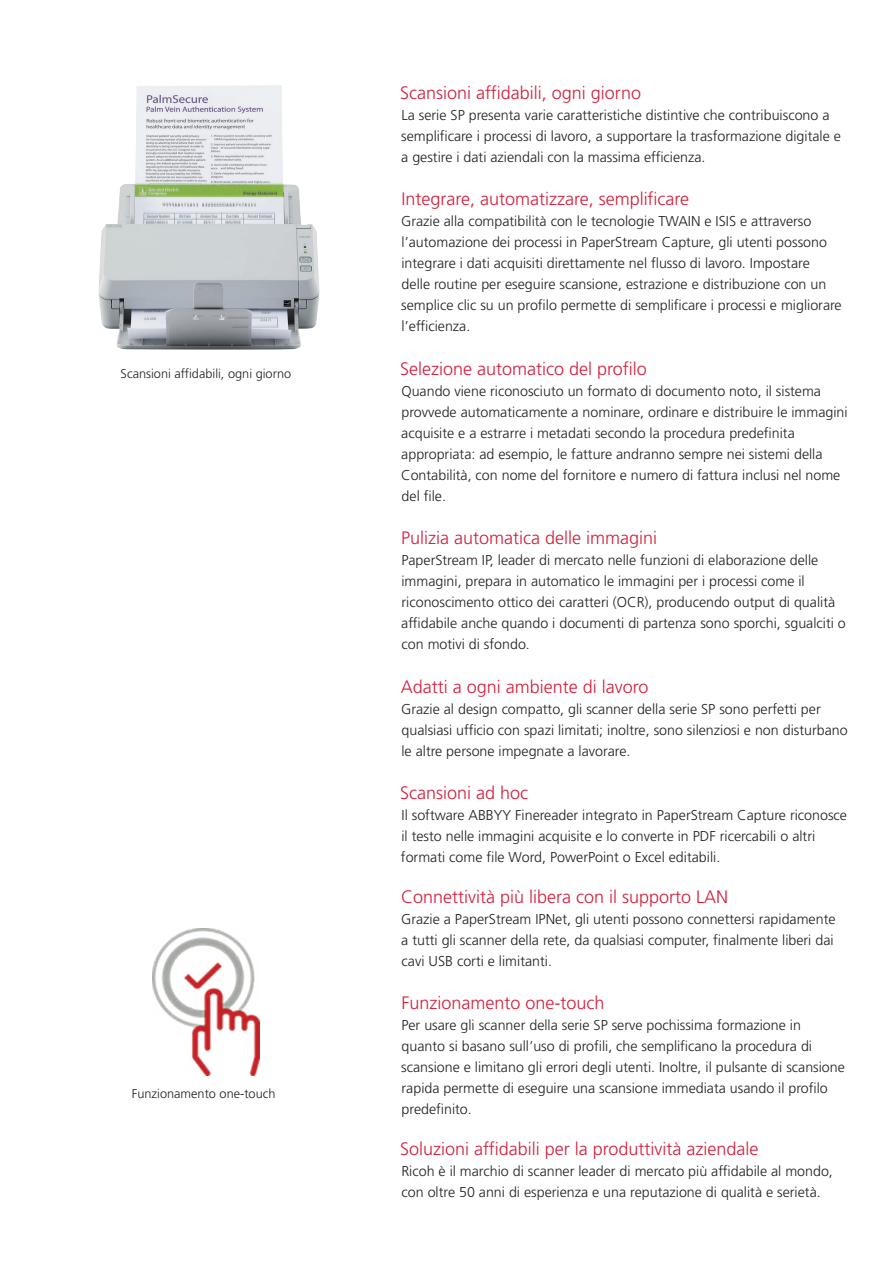
<style>
.page{position:relative;width:893px;height:1263px;background:#fff}
.page>*{position:absolute;margin:0;border:0;box-sizing:border-box;transform-origin:0 0}
.t1{font:300 18px "Frutiger LT Pro";color:#d31e3b}
.t2{font:300 14.25px/21px "Frutiger LT Pro";color:#231f20}
.t3{font:300 12.75px "Frutiger LT Pro";color:#231f20}
</style>
<div class="page">
<img style="left:98px;top:85px;width:222px;height:265px">
<img style="left:153px;top:928px;width:106px;height:148px">
<p class="t3" style="left:121px;top:366px;width:172px">Scansioni affidabili, ogni giorno</p>
<p class="t3" style="left:132px;top:1086px;width:145px">Funzionamento one-touch</p>
<p class="t1" style="left:400px;top:82px;width:243px">Scansioni affidabili, ogni giorno</p>
<p class="t2" style="left:401px;top:104px;width:441px">La serie SP presenta varie caratteristiche distintive che contribuiscono a semplificare i processi di lavoro, a supportare la trasformazione digitale e a gestire i dati aziendali con la massima efficienza.</p>
<p class="t1" style="left:401px;top:188px;width:289px">Integrare, automatizzare, semplificare</p>
<p class="t2" style="left:401px;top:211px;width:442px">Grazie alla compatibilità con le tecnologie TWAIN e ISIS e attraverso l’automazione dei processi in PaperStream Capture, gli utenti possono integrare i dati acquisiti direttamente nel flusso di lavoro. Impostare<br>delle routine per eseguire scansione, estrazione e distribuzione con un semplice clic su un profilo permette di semplificare i processi e migliorare l’efficienza.</p>
<p class="t1" style="left:400px;top:358px;width:248px">Selezione automatico del profilo</p>
<p class="t2" style="left:401px;top:380px;width:448px">Quando viene riconosciuto un formato di documento noto, il sistema provvede automaticamente a nominare, ordinare e distribuire le immagini acquisite e a estrarre i metadati secondo la procedura predefinita appropriata: ad esempio, le fatture andranno sempre nei sistemi della Contabilità, con nome del fornitore e numero di fattura inclusi nel nome del file.</p>
<p class="t1" style="left:401px;top:527px;width:257px">Pulizia automatica delle immagini</p>
<p class="t2" style="left:401px;top:550px;width:446px">PaperStream IP, leader di mercato nelle funzioni di elaborazione delle immagini, prepara in automatico le immagini per i processi come il riconoscimento ottico dei caratteri (OCR), producendo output di qualità affidabile anche quando i documenti di partenza sono sporchi, sgualciti o con motivi di sfondo.</p>
<p class="t1" style="left:401px;top:676px;width:249px">Adatti a ogni ambiente di lavoro</p>
<p class="t2" style="left:401px;top:698px;width:448px">Grazie al design compatto, gli scanner della serie SP sono perfetti per qualsiasi ufficio con spazi limitati; inoltre, sono silenziosi e non disturbano le altre persone impegnate a lavorare.</p>
<p class="t1" style="left:400px;top:782px;width:130px">Scansioni ad hoc</p>
<p class="t2" style="left:401px;top:805px;width:448px">Il software ABBYY Finereader integrato in PaperStream Capture riconosce il testo nelle immagini acquisite e lo converte in PDF ricercabili o altri formati come file Word, PowerPoint o Excel editabili.</p>
<p class="t1" style="left:401px;top:886px;width:329px">Connettività più libera con il supporto LAN</p>
<p class="t2" style="left:401px;top:908px;width:436px">Grazie a PaperStream IPNet, gli utenti possono connettersi rapidamente a tutti gli scanner della rete, da qualsiasi computer, finalmente liberi dai cavi USB corti e limitanti.</p>
<p class="t1" style="left:401px;top:992px;width:205px">Funzionamento one-touch</p>
<p class="t2" style="left:401px;top:1015px;width:445px">Per usare gli scanner della serie SP serve pochissima formazione in quanto si basano sull’uso di profili, che semplificano la procedura di scansione e limitano gli errori degli utenti. Inoltre, il pulsante di scansione rapida permette di eseguire una scansione immediata usando il profilo predefinito.</p>
<p class="t1" style="left:400px;top:1138px;width:360px">Soluzioni affidabili per la produttività aziendale</p>
<p class="t2" style="left:401px;top:1160px;width:433px">Ricoh è il marchio di scanner leader di mercato più affidabile al mondo, con oltre 50 anni di esperienza e una reputazione di qualità e serietà.</p>
</div>
